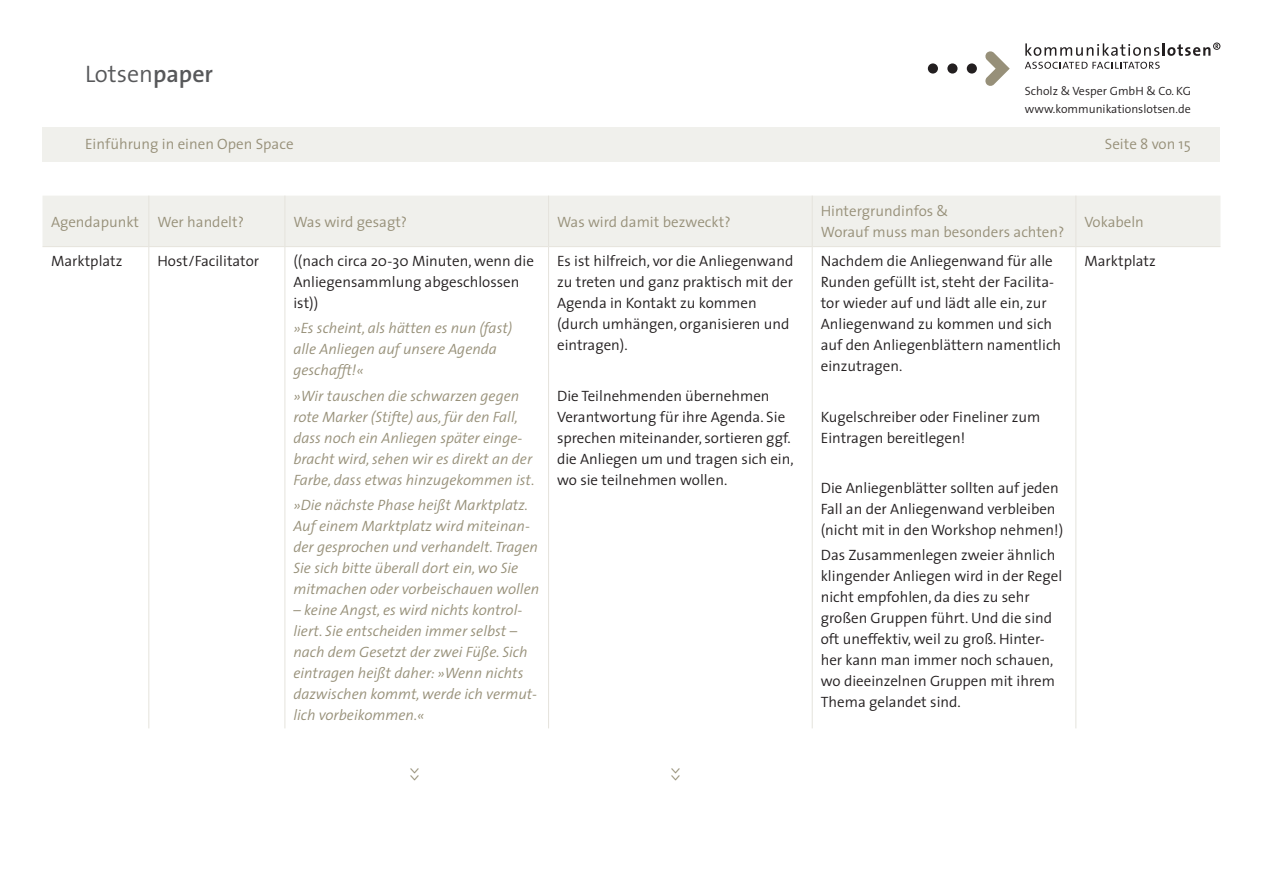
<style>
.page{position:relative;width:1263px;height:893px;background:#fff}
.page>*{position:absolute;margin:0;border:0;box-sizing:border-box;transform-origin:0 0}
.t1{font:300 24px "The Sans";color:#57585a}
.t2{font:300 15px/21px "The Sans";color:#231f20}
.t3{font:italic 300 15px/21px "The Sans";color:#979079}
.t4{font:300 15px/21px "The Sans";color:#979079}
.t5{font:300 12px/18px "The Sans";color:#231f20}
.s1{font-weight:600}
</style>
<div class="page">
<svg style="left:985px;top:51px;width:25px;height:35px"></svg>
<div style="left:967px;top:63px;width:10px;height:11px;background:#231f20;border-radius:50%"></div>
<div style="left:947px;top:63px;width:10px;height:11px;background:#231f20;border-radius:50%"></div>
<div style="left:928px;top:63px;width:10px;height:11px;background:#231f20;border-radius:50%"></div>
<svg style="left:1025px;top:62px;width:135px;height:7px"></svg>
<svg style="left:1025px;top:43px;width:195px;height:13px"></svg>
<div style="left:43px;top:196px;width:1177px;height:50px;background:#f0f0ec"></div>
<hr style="left:148px;top:196px;width:1px;height:50px;background:#e5e3dc">
<hr style="left:285px;top:196px;width:1px;height:50px;background:#e5e3dc">
<hr style="left:548px;top:196px;width:1px;height:50px;background:#e5e3dc">
<hr style="left:812px;top:196px;width:1px;height:50px;background:#e5e3dc">
<hr style="left:1075px;top:196px;width:1px;height:50px;background:#e5e3dc">
<hr style="left:43px;top:246px;width:106px;height:1px;background:#e5e3dc">
<hr style="left:149px;top:246px;width:136px;height:1px;background:#e5e3dc">
<hr style="left:148px;top:247px;width:1px;height:481px;background:#e5e3dc">
<hr style="left:285px;top:246px;width:264px;height:1px;background:#e5e3dc">
<hr style="left:285px;top:247px;width:1px;height:481px;background:#e5e3dc">
<hr style="left:549px;top:246px;width:263px;height:1px;background:#e5e3dc">
<hr style="left:548px;top:247px;width:1px;height:481px;background:#e5e3dc">
<hr style="left:812px;top:246px;width:264px;height:1px;background:#e5e3dc">
<hr style="left:812px;top:247px;width:1px;height:481px;background:#e5e3dc">
<hr style="left:1076px;top:246px;width:144px;height:1px;background:#e5e3dc">
<hr style="left:1075px;top:247px;width:1px;height:481px;background:#e5e3dc">
<div style="left:43px;top:128px;width:1177px;height:34px;background:#f0f0ec"></div>
<h1 class="t1" style="left:85px;top:54px;width:130px">Lotsen<span class="s1">paper</span></h1>
<p class="t5" style="left:1025px;top:82px;width:168px">Scholz &amp; Vesper GmbH &amp; Co. KG www.kommunikationslotsen.de</p>
<p class="t4" style="left:85px;top:133px;width:210px">Einführung in einen Open Space</p>
<p class="t4" style="left:1105px;top:133px;width:87px">Seite 8 von 15</p>
<p class="t4" style="left:51px;top:211px;width:194px">Agendapunkt Wer handelt?</p>
<p class="t4" style="left:293px;top:211px;width:115px">Was wird gesagt?</p>
<p class="t4" style="left:557px;top:211px;width:175px">Was wird damit bezweckt?</p>
<p class="t4" style="left:821px;top:200px;width:245px">Hintergrundinfos &amp;<br>Worauf muss man besonders achten?</p>
<p class="t4" style="left:1084px;top:211px;width:61px">Vokabeln</p>
<p class="t2" style="left:51px;top:250px;width:73px">Marktplatz</p>
<p class="t2" style="left:157px;top:250px;width:103px">Host/Facilitator</p>
<p class="t2" style="left:293px;top:250px;width:242px">((nach circa 20-30 Minuten, wenn die<br>Anliegensammlung abgeschlossen ist))</p>
<p class="t3" style="left:293px;top:317px;width:220px">»Es scheint, als hätten es nun (fast) alle Anliegen auf unsere Agenda geschafft!«</p>
<p class="t3" style="left:293px;top:385px;width:243px">»Wir tauschen die schwarzen gegen rote Marker (Stifte) aus, für den Fall, dass noch ein Anliegen später einge&shy;bracht wird, sehen wir es direkt an der Farbe, dass etwas hinzugekommen ist.</p>
<p class="t3" style="left:293px;top:494px;width:247px">»Die nächste Phase heißt Marktplatz.<br>Auf einem Marktplatz wird miteinan&shy;der gesprochen und verhandelt. Tragen Sie sich bitte überall dort ein, wo Sie mitmachen oder vorbeischauen wollen</p>
<p class="t3" style="left:293px;top:599px;width:245px">– keine Angst, es wird nichts kontrol&shy;liert. Sie entscheiden immer selbst – nach dem Gesetzt der zwei Füße. Sich eintragen heißt daher: »Wenn nichts dazwischen kommt, werde ich vermut&shy;lich vorbeikommen.«</p>
<p class="t2" style="left:557px;top:250px;width:238px">Es ist hilfreich, vor die Anliegenwand zu treten und ganz praktisch mit der<br>Agenda in Kontakt zu kommen (durch umhängen, organisieren und eintragen).</p>
<p class="t2" style="left:557px;top:385px;width:238px">Die Teilnehmenden übernehmen Verantwortung für ihre Agenda. Sie sprechen miteinander, sortieren ggf. die Anliegen um und tragen sich ein, wo sie teilnehmen wollen.</p>
<p class="t2" style="left:821px;top:250px;width:242px">Nachdem die Anliegenwand für alle<br>Runden gefüllt ist, steht der Facilita&shy;tor wieder auf und lädt alle ein, zur<br>Anliegenwand zu kommen und sich auf den Anliegenblättern namentlich einzutragen.</p>
<p class="t2" style="left:821px;top:406px;width:221px">Kugelschreiber oder Fineliner zum<br>Eintragen bereitlegen!</p>
<p class="t2" style="left:821px;top:477px;width:244px">Die Anliegenblätter sollten auf jeden<br>Fall an der Anliegenwand verbleiben (nicht mit in den Workshop nehmen!)</p>
<p class="t2" style="left:821px;top:544px;width:243px">Das Zusammenlegen zweier ähnlich klingender Anliegen wird in der Regel nicht empfohlen, da dies zu sehr großen Gruppen führt. Und die sind oft uneffektiv, weil zu groß. Hinter&shy;her kann man immer noch schauen, wo dieeinzelnen Gruppen mit ihrem<br>Thema gelandet sind.</p>
<p class="t2" style="left:1084px;top:250px;width:73px">Marktplatz</p>
<p class="t4" style="left:427px;top:767px;width:16px;rotate:90deg">&gt;&gt;</p>
<p class="t4" style="left:688px;top:767px;width:16px;rotate:90deg">&gt;&gt;</p>
</div>
